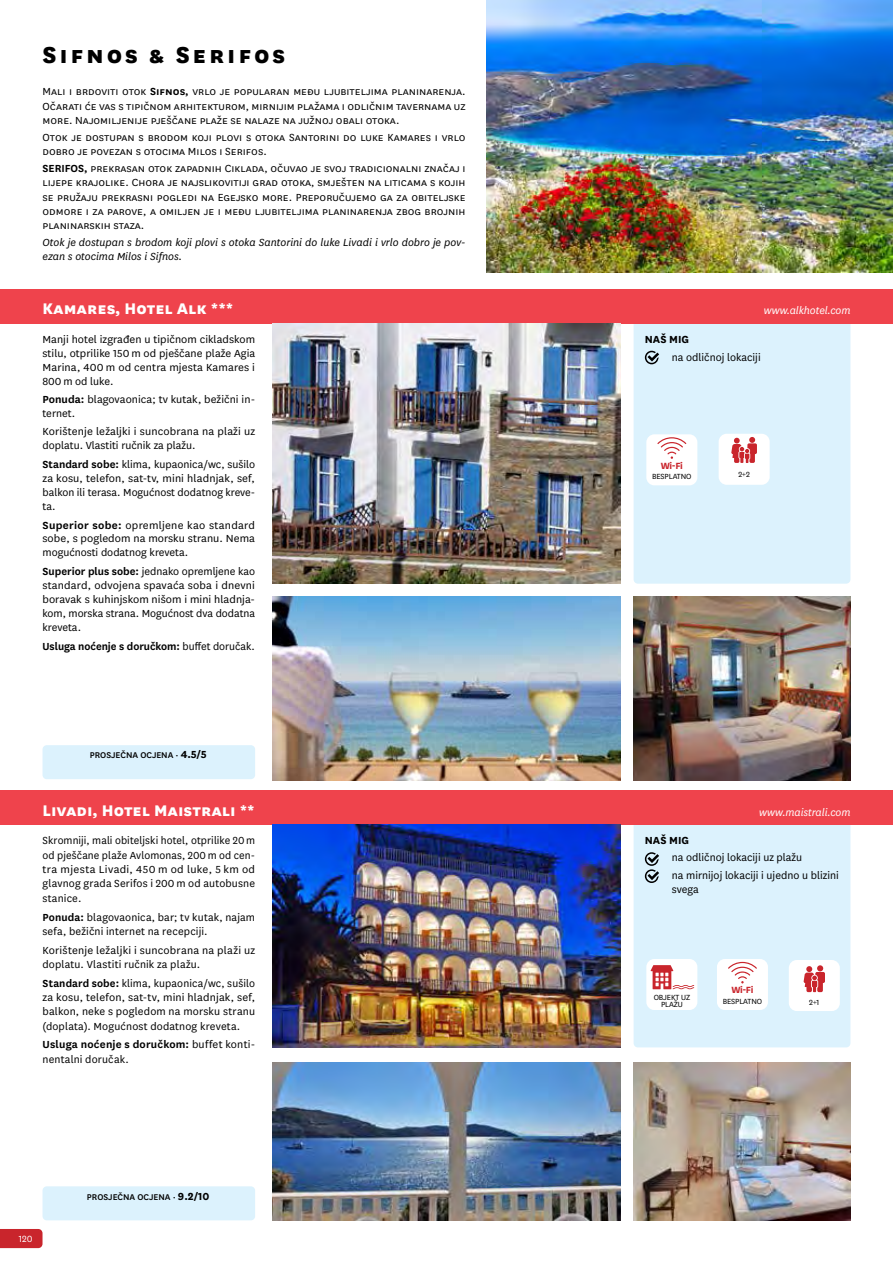
<style>
.page{position:relative;width:893px;height:1263px;background:#fff}
.page>*{position:absolute;margin:0;border:0;box-sizing:border-box;transform-origin:0 0}
.t1{font:800 27px "National";letter-spacing:.1em;color:#000}
.t2{font:800 18px "National";color:#fff}
.t3{font:12px/14.4px "National";color:#000;text-align:justify}
.t4{font:italic 12px/14.4px "National";color:#000}
.t5{font:12px/14.4px "National";letter-spacing:.02em;color:#000}
.t6{font:600 12px "National";color:#000}
.t7{font:italic 12px "National";letter-spacing:-.005em;color:#fff}
.t8{font:700 12px "National";color:#000}
.t9{font:700 10.5px "National";letter-spacing:-.04em;color:#c9252c}
.t10{font:10.5px "National";color:#fff}
.t11{font:500 9.75px "National";color:#000}
.t12{font:8.7px/7.5px "National";letter-spacing:-.01em;color:#000;text-align:center}
.s1{font-weight:600}
.s2{font-weight:400}
.s3{font-weight:700;font-size:12px}
</style>
<div class="page">
<svg style="left:0;top:1229px;width:43px;height:19px"></svg>
<div style="left:634px;top:825px;width:216px;height:222px;background:#dcf2fd"></div>
<div style="left:634px;top:323px;width:216px;height:261px;background:#dcf2fd"></div>
<img style="left:487px;top:0;width:406px;height:272px">
<div style="left:0;top:289px;width:893px;height:34px;background:#ef434c"></div>
<div style="left:0;top:791px;width:893px;height:34px;background:#ef434c"></div>
<img style="left:272px;top:596px;width:349px;height:184px">
<img style="left:272px;top:1062px;width:349px;height:158px">
<img style="left:634px;top:596px;width:216px;height:184px">
<img style="left:634px;top:1062px;width:216px;height:158px">
<img style="left:272px;top:323px;width:349px;height:261px">
<img style="left:272px;top:825px;width:349px;height:222px">
<div style="left:43px;top:745px;width:212px;height:34px;background:#dcf2fd;border-radius:4px"></div>
<div style="left:43px;top:1186px;width:212px;height:34px;background:#dcf2fd;border-radius:4px"></div>
<div style="left:789px;top:960px;width:51px;height:51px;background:#fff;border-radius:8px"></div>
<svg style="left:803px;top:965px;width:22px;height:27px"></svg>
<div style="left:719px;top:434px;width:51px;height:51px;background:#fff;border-radius:8px"></div>
<svg style="left:731px;top:437px;width:26px;height:26px"></svg>
<div style="left:646px;top:434px;width:51px;height:51px;background:#fff;border-radius:8px"></div>
<svg style="left:657px;top:437px;width:29px;height:22px"></svg>
<div style="left:646px;top:959px;width:51px;height:51px;background:#fff;border-radius:8px"></div>
<svg style="left:651px;top:965px;width:43px;height:24px"></svg>
<div style="left:717px;top:959px;width:51px;height:51px;background:#fff;border-radius:8px"></div>
<svg style="left:728px;top:962px;width:29px;height:21px"></svg>
<svg style="left:645px;top:351px;width:14px;height:13px"></svg>
<svg style="left:645px;top:852px;width:14px;height:31px"></svg>
<h1 class="t1" style="left:43px;top:35px;width:245px">Sifnos &amp; Serifos</h1>
<p class="t3" style="left:43px;top:84px;width:425px">Mali i brdoviti otok <span class="s1">Sifnos,</span> vrlo je popularan među ljubiteljima planinarenja.<br>Očarati će vas s tipičnom arhitekturom, mirnijim plažama i odličnim tavernama uz more. Najomiljenije pješčane plaže se nalaze na južnoj obali otoka.</p>
<p class="t3" style="left:43px;top:129px;width:425px">Otok je dostupan s brodom koji plovi s otoka Santorini do luke Kamares i vrlo dobro je povezan s otocima Milos i Serifos.</p>
<p class="t3" style="left:43px;top:160px;width:425px"><span class="s1">SERIFOS,</span> prekrasan otok zapadnih Ciklada, očuvao je svoj tradicionalni značaj i lijepe krajolike. Chora je najslikovitiji grad otoka, smješten na liticama s kojih se pružaju prekrasni pogledi na Egejsko more. Preporučujemo ga za obiteljske odmore i za parove, a omiljen je i među ljubiteljima planinarenja zbog brojnih planinarskih staza.</p>
<p class="t4" style="left:43px;top:235px;width:425px">Otok je dostupan s brodom koji plovi s otoka Santorini do luke Livadi i vrlo dobro je pov&shy;ezan s otocima Milos i Sifnos.</p>
<h2 class="t2" style="left:43px;top:296px;width:192px">Kamares, Hotel Alk ***</h2>
<p class="t7" style="left:764px;top:303px;width:88px">www.alkhotel.com</p>
<p class="t3" style="left:43px;top:332px;width:214px;line-height:14px">Manji hotel izgrađen u tipičnom cikladskom stilu, otprilike 150 m od pješčane plaže Agia Marina, 400 m od centra mjesta Kamares i 800 m od luke.</p>
<p class="t3" style="left:43px;top:392px;width:214px;line-height:14px"><span class="s1">Ponuda:</span> blagovaonica; tv kutak, bežični in&shy;ternet.</p>
<p class="t3" style="left:43px;top:424px;width:214px;line-height:14px">Korištenje ležaljki i suncobrana na plaži uz doplatu. Vlastiti ručnik za plažu.</p>
<p class="t3" style="left:43px;top:457px;width:214px;line-height:14px"><span class="s1">Standard sobe:</span> klima, kupaonica/wc, sušilo za kosu, telefon, sat-tv, mini hladnjak, sef, balkon ili terasa. Mogućnost dodatnog kreve&shy;ta.</p>
<p class="t3" style="left:43px;top:517px;width:214px;line-height:14px"><span class="s1">Superior sobe:</span> opremljene kao standard sobe, s pogledom na morsku stranu. Nema mogućnosti dodatnog kreveta.</p>
<p class="t3" style="left:43px;top:564px;width:214px;line-height:14px"><span class="s1">Superior plus sobe:</span> jednako opremljene kao standard, odvojena spavaća soba i dnevni boravak s kuhinjskom nišom i mini hladnja&shy;kom, morska strana. Mogućnost dva dodatna kreveta.</p>
<p class="t6" style="left:43px;top:637px;width:214px">Usluga noćenje s doručkom: <span class="s2">buffet doručak.</span></p>
<p class="t11" style="left:90px;top:748px;width:118px">PROSJEČNA OCJENA <span class="s2">•</span> <span class="s3">4.5/5</span></p>
<p class="t8" style="left:645px;top:331px;width:46px">NAŠ MIG</p>
<p class="t3" style="left:672px;top:350px;width:90px">na odličnoj lokaciji</p>
<p class="t9" style="left:661px;top:458px;width:24px">Wi-Fi</p>
<p class="t12" style="left:652px;top:472px;width:41px">BESPLATNO</p>
<p class="t12" style="left:738px;top:470px;width:13px">2+2</p>
<h2 class="t2" style="left:43px;top:797px;width:214px">Livadi, Hotel Maistrali **</h2>
<p class="t7" style="left:759px;top:804px;width:93px">www.maistrali.com</p>
<p class="t3" style="left:43px;top:833px;width:214px">Skromniji, mali obiteljski hotel, otprilike 20 m od pješčane plaže Avlomonas, 200 m od cen&shy;tra mjesta Livadi, 450 m od luke, 5 km od glavnog grada Serifos i 200 m od autobusne stanice.</p>
<p class="t3" style="left:43px;top:909px;width:214px"><span class="s1">Ponuda:</span> blagovaonica, bar; tv kutak, najam sefa, bežični internet na recepciji.</p>
<p class="t5" style="left:43px;top:942px;width:214px">Korištenje ležaljki i suncobrana na plaži uz doplatu. Vlastiti ručnik za plažu.</p>
<p class="t3" style="left:43px;top:975px;width:214px"><span class="s1">Standard sobe:</span> klima, kupaonica/wc, sušilo za kosu, telefon, sat-tv, mini hladnjak, sef, balkon, neke s pogledom na morsku stranu (doplata). Mogućnost dodatnog kreveta.</p>
<p class="t3" style="left:43px;top:1037px;width:214px"><span class="s1">Usluga noćenje s doručkom:</span> buffet konti&shy;nentalni doručak.</p>
<p class="t8" style="left:645px;top:832px;width:46px">NAŠ MIG</p>
<p class="t3" style="left:672px;top:849px;width:168px;line-height:17.1px">na odličnoj lokaciji uz plažu<br>na mirnijoj lokaciji i ujedno u blizini</p>
<p class="t3" style="left:672px;top:881px;width:28px">svega</p>
<p class="t9" style="left:731px;top:982px;width:24px">Wi-Fi</p>
<p class="t12" style="left:654px;top:993px;width:38px">OBJEKT UZ<br>PLAŽU</p>
<p class="t12" style="left:723px;top:997px;width:41px">BESPLATNO</p>
<p class="t12" style="left:809px;top:998px;width:12px">2+1</p>
<p class="t10" style="left:19px;top:1232px;width:15px">120</p>
<p class="t11" style="left:87px;top:1190px;width:124px">PROSJEČNA OCJENA <span class="s2">•</span> <span class="s3">9.2/10</span></p>
</div>
